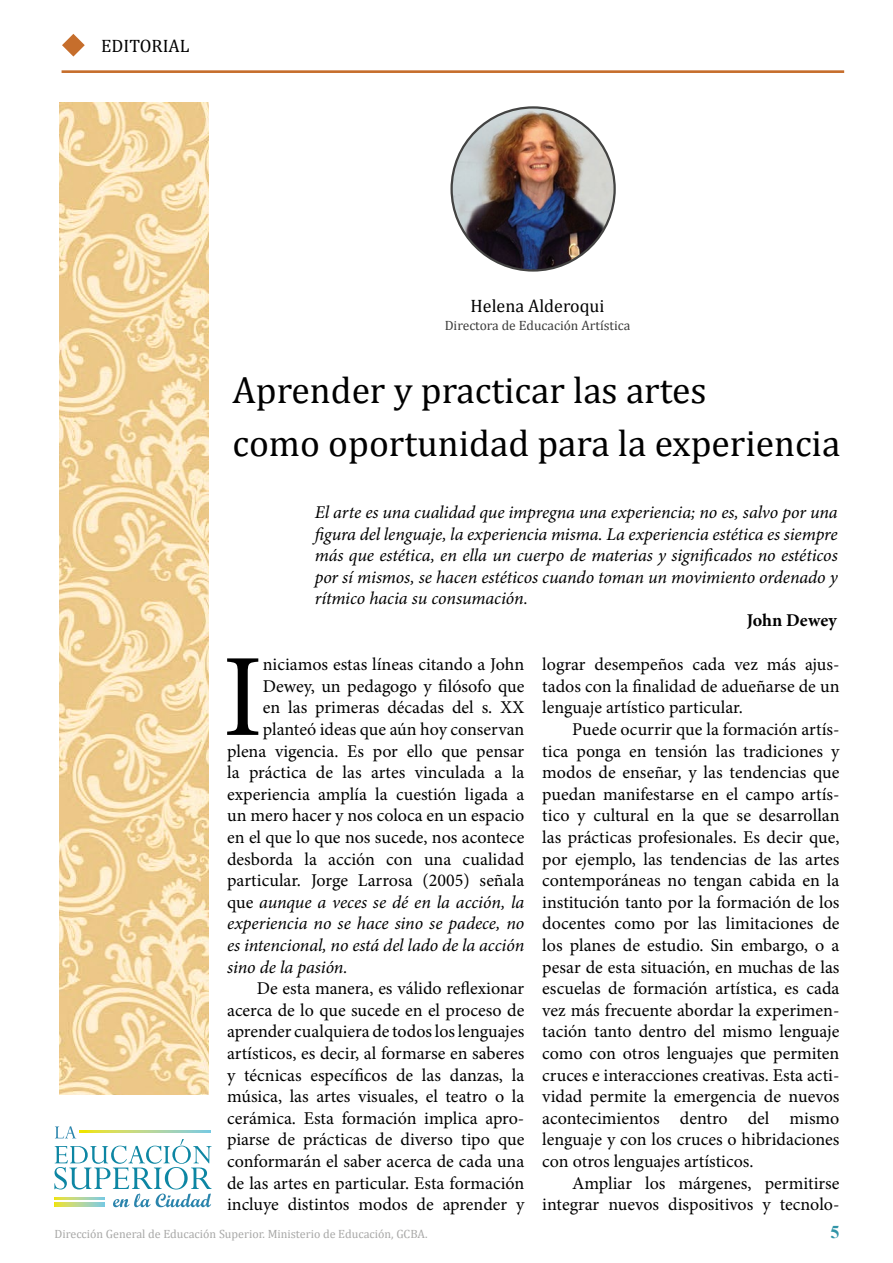
<style>
.page{position:relative;width:893px;height:1263px;background:#fff}
.page>*{position:absolute;margin:0;border:0;box-sizing:border-box;transform-origin:0 0}
.t1{font:117.75px "Minion Pro";color:#000}
.t2{font:37.5px/52.2px "Cambria";color:#000}
.t3{font:18px/21.6px "Minion Pro";color:#000;text-align:justify}
.t4{font:italic 18px/21.6px "Minion Pro";letter-spacing:-.005em;color:#000;text-align:justify}
.t5{font:18px "Cambria";color:#000}
.t6{font:700 18px "Minion Pro";color:#000}
.t7{font:700 18px "Times New Roman";color:#3194a7}
.t8{font:13.5px "Cambria";color:#3c3c3b}
.t9{font:12px "Cambria";color:#a8a8a7}
.s1{font-style:normal}
</style>
<div class="page">
<svg style="left:54px;top:1126px;width:158px;height:81px"></svg>
<svg style="left:79px;top:1130px;width:132px;height:3px"></svg>
<svg style="left:55px;top:1198px;width:49px;height:2px"></svg>
<svg style="left:55px;top:1202px;width:49px;height:5px"></svg>
<hr style="left:62px;top:70px;width:782px;height:3px;background:#c66e2c">
<svg style="left:62px;top:34px;width:23px;height:23px"></svg>
<img style="left:60px;top:102px;width:149px;height:993px">
<img style="left:452px;top:107px;width:163px;height:163px;border-radius:80px">
<p class="t5" style="left:101px;top:36px;width:90px">EDITORIAL</p>
<p class="t5" style="left:471px;top:295px;width:135px">Helena Alderoqui</p>
<p class="t8" style="left:445px;top:317px;width:187px">Directora de Educación Artística</p>
<h2 class="t2" style="left:232px;top:364px;width:609px">Aprender y practicar las artes<br>como oportunidad para la experiencia</h2>
<p class="t4" style="left:315px;top:501px;width:525px">El arte es una cualidad que impregna una experiencia; no es, salvo por una figura del lenguaje, la experiencia misma. La experiencia estética es siempre más que estética, en ella un cuerpo de materias y significados no estéticos por sí mismos, se hacen estéticos cuando toman un movimiento ordenado y rítmico hacia su consumación.</p>
<p class="t6" style="left:747px;top:608px;width:92px">John Dewey</p>
<h1 class="t1" style="left:223px;top:618px;width:42px">I</h1>
<p class="t3" style="left:263px;top:654px;width:263px">niciamos estas líneas citando a John</p>
<p class="t3" style="left:263px;top:675px;width:263px">Dewey, un pedagogo y filósofo que</p>
<p class="t3" style="left:263px;top:697px;width:263px">en las primeras décadas del s. XX</p>
<p class="t3" style="left:263px;top:718px;width:263px">planteó ideas que aún hoy conservan</p>
<p class="t3" style="left:227px;top:740px;width:299px">plena vigencia. Es por ello que pensar</p>
<p class="t3" style="left:227px;top:762px;width:299px">la práctica de las artes vinculada a la</p>
<p class="t3" style="left:227px;top:783px;width:299px">experiencia amplía la cuestión ligada a</p>
<p class="t3" style="left:227px;top:805px;width:299px">un mero hacer y nos coloca en un espacio</p>
<p class="t3" style="left:227px;top:826px;width:299px">en el que lo que nos sucede, nos acontece</p>
<p class="t3" style="left:227px;top:848px;width:299px">desborda la acción con una cualidad</p>
<p class="t3" style="left:227px;top:870px;width:299px">particular. Jorge Larrosa (2005) señala</p>
<p class="t4" style="left:227px;top:891px;width:299px"><span class="s1">que</span> aunque a veces se dé en la acción, la</p>
<p class="t4" style="left:227px;top:913px;width:299px">experiencia no se hace sino se padece, no</p>
<p class="t4" style="left:227px;top:934px;width:299px">es intencional, no está del lado de la acción</p>
<p class="t4" style="left:227px;top:956px;width:122px">sino de la pasión.</p>
<p class="t3" style="left:227px;top:978px;width:299px;text-indent:30px">De esta manera, es válido reflexionar acerca de lo que sucede en el proceso de aprender cualquiera de todos los lenguajes artísticos, es decir, al formarse en saberes y técnicas específicos de las danzas, la música, las artes visuales, el teatro o la cerámica. Esta formación implica apro&shy;piarse de prácticas de diverso tipo que conformarán el saber acerca de cada una de las artes en particular. Esta formación incluye distintos modos de aprender y</p>
<p class="t3" style="left:542px;top:654px;width:299px">lograr desempeños cada vez más ajus&shy;tados con la finalidad de adueñarse de un lenguaje artístico particular.</p>
<p class="t3" style="left:542px;top:718px;width:299px;text-indent:30px">Puede ocurrir que la formación artís&shy;tica ponga en tensión las tradiciones y modos de enseñar, y las tendencias que puedan manifestarse en el campo artís&shy;tico y cultural en la que se desarrollan las prácticas profesionales. Es decir que, por ejemplo, las tendencias de las artes contemporáneas no tengan cabida en la institución tanto por la formación de los docentes como por las limitaciones de los planes de estudio. Sin embargo, o a pesar de esta situación, en muchas de las escuelas de formación artística, es cada vez más frecuente abordar la experimen&shy;tación tanto dentro del mismo lenguaje como con otros lenguajes que permiten cruces e interacciones creativas. Esta acti&shy;vidad permite la emergencia de nuevos acontecimientos dentro del mismo lenguaje y con los cruces o hibridaciones con otros lenguajes artísticos.</p>
<p class="t3" style="left:542px;top:1172px;width:299px;text-align:right">Ampliar los márgenes, permitirse integrar nuevos dispositivos y tecnolo-</p>
<p class="t9" style="left:54px;top:1227px;width:375px">Dirección General de Educación Superior. Ministerio de Educación, GCBA.</p>
<p class="t7" style="left:830px;top:1220px;width:10px">5</p>
</div>
